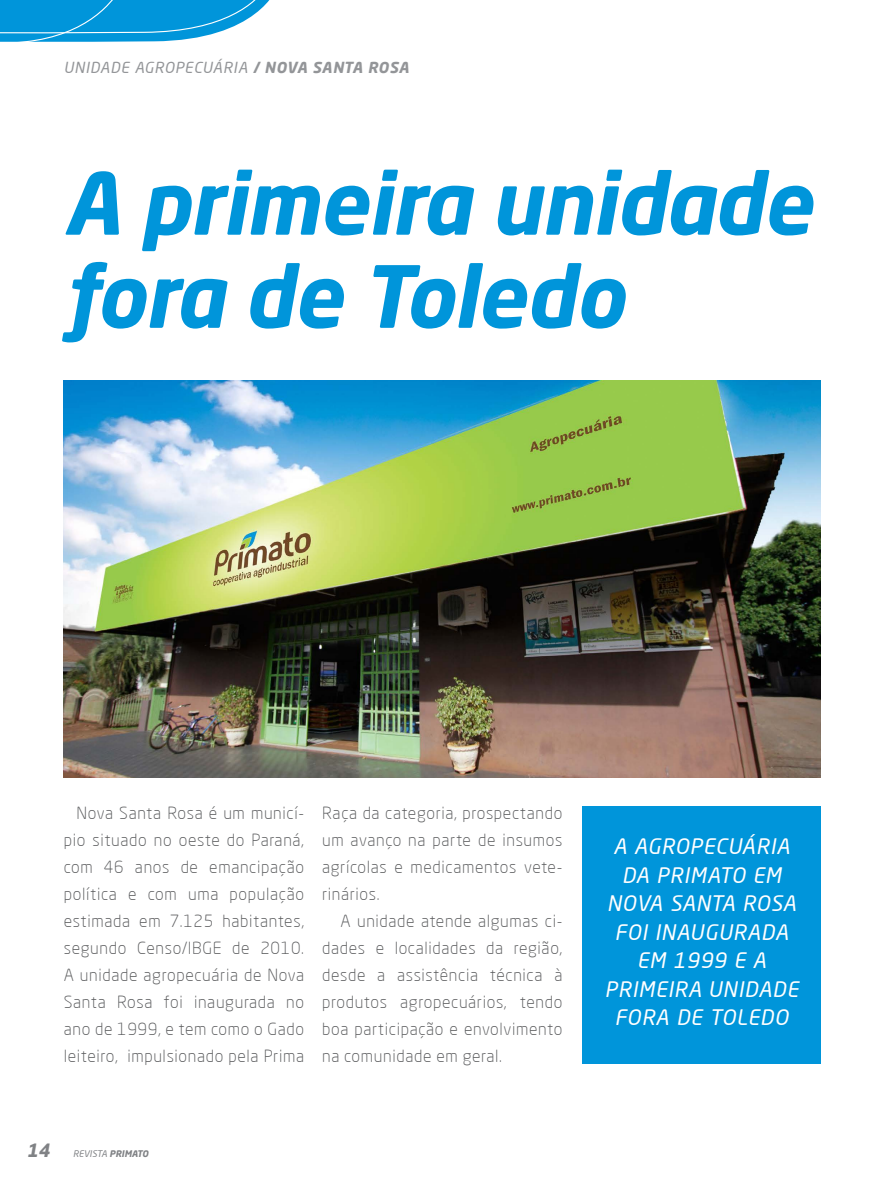
<style>
.page{position:relative;width:893px;height:1191px;background:#fff}
.page>*{position:absolute;margin:0;border:0;box-sizing:border-box;transform-origin:0 0}
.t1{font:italic 700 84.45px/93.2px "Neo Sans Pro";letter-spacing:-.01em;color:#0095da}
.t2{font:italic 21px/28.5px "Neo Sans Pro";letter-spacing:.04em;color:#fff;text-align:center}
.t3{font:italic 700 18px "Neo Sans Pro";color:#808285}
.t4{font:300 16.5px/27px "Neo Sans Pro";letter-spacing:.04em;color:#58595b;text-align:justify}
.t5{font:italic 15px "Neo Sans Pro";letter-spacing:.05em;color:#939598}
.t6{font:italic 9px "Neo Sans Pro";color:#808285}
.s1{font-weight:700}
</style>
<div class="page">
<svg style="left:0;top:0;width:270px;height:42px;background:#29a6df"></svg>
<img style="left:64px;top:381px;width:757px;height:396px">
<div style="left:582px;top:806px;width:239px;height:257px;background:#0095da"></div>
<p class="t5" style="left:64px;top:58px;width:347px">UNIDADE AGROPECUÁRIA <span class="s1">/ NOVA SANTA ROSA</span></p>
<h1 class="t1" style="left:64px;top:154px;width:750px">A primeira unidade fora de Toledo</h1>
<p class="t4" style="left:64px;top:799px;width:242px;text-indent:13px">Nova Santa Rosa é um municí&shy;pio situado no oeste do Paraná, com 46 anos de emancipação política e com uma população estimada em 7.125 habitantes, segundo Censo/IBGE de 2010.<br>A unidade agropecuária de Nova Santa Rosa foi inaugurada no ano de 1999, e tem como o Gado leiteiro, impulsionado pela Prima</p>
<p class="t4" style="left:322px;top:799px;width:242px">Raça da categoria, prospectando um avanço na parte de insumos agrícolas e medicamentos vete&shy;rinários.</p>
<p class="t4" style="left:322px;top:907px;width:242px;text-indent:18px">A unidade atende algumas ci&shy;dades e localidades da região, desde a assistência técnica à produtos agropecuários, tendo boa participação e envolvimento na comunidade em geral.</p>
<p class="t3" style="left:27px;top:1138px;width:25px">14</p>
<p class="t6" style="left:73px;top:1148px;width:77px">REVISTA <span class="s1">PRIMATO</span></p>
<p class="t2" style="left:605px;top:831px;width:195px">A AGROPECUÁRIA<br>DA PRIMATO EM<br>NOVA SANTA ROSA<br>FOI INAUGURADA<br>EM 1999 E A<br>PRIMEIRA UNIDADE<br>FORA DE TOLEDO</p>
</div>
